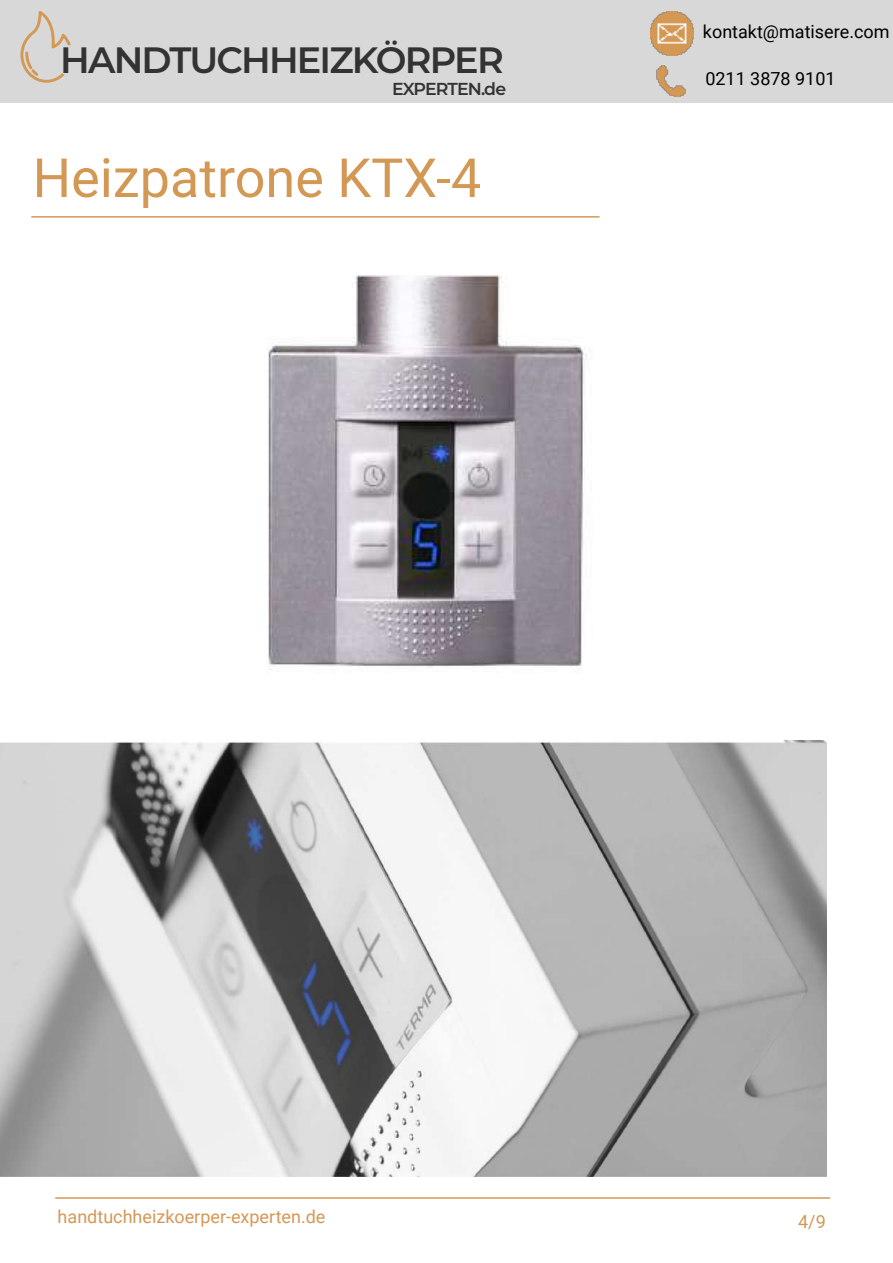
<style>
.page{position:relative;width:893px;height:1263px;background:#fff}
.page>*{position:absolute;margin:0;border:0;box-sizing:border-box;transform-origin:0 0}
.t1{font:54px "Roboto";color:#d49855}
.t2{font:600 36.6px "Montserrat";letter-spacing:-.05em;color:#333}
.t3{font:18px "Roboto";color:#d49855}
.t4{font:18px "Roboto";color:#000}
.t5{font:600 17.4px "Montserrat";letter-spacing:-.055em;color:#333}
</style>
<div class="page">
<hr style="left:55px;top:1197px;width:775px;height:2px;background:#d49855">
<hr style="left:31px;top:216px;width:568px;height:2px;background:#d49855">
<div style="left:0;top:1px;width:893px;height:102px;background:#d8d8d8"></div>
<img style="left:650px;top:11px;width:44px;height:44px">
<img style="left:656px;top:65px;width:30px;height:31px">
<svg style="left:20px;top:11px;width:51px;height:72px"></svg>
<img style="left:0;top:740px;width:827px;height:436px">
<img style="left:268px;top:275px;width:319px;height:395px">
<h2 class="t2" style="left:60px;top:34px;width:445px">HANDTUCHHEIZKÖRPER</h2>
<p class="t5" style="left:392px;top:76px;width:115px">EXPERTEN.de</p>
<h1 class="t1" style="left:33px;top:140px;width:450px">Heizpatrone KTX-4</h1>
<p class="t4" style="left:703px;top:19px;width:188px">kontakt@matisere.com</p>
<p class="t4" style="left:705px;top:66px;width:132px">0211 3878 9101</p>
<p class="t3" style="left:58px;top:1204px;width:269px">handtuchheizkoerper-experten.de</p>
<p class="t3" style="left:798px;top:1208px;width:29px">4/9</p>
</div>
